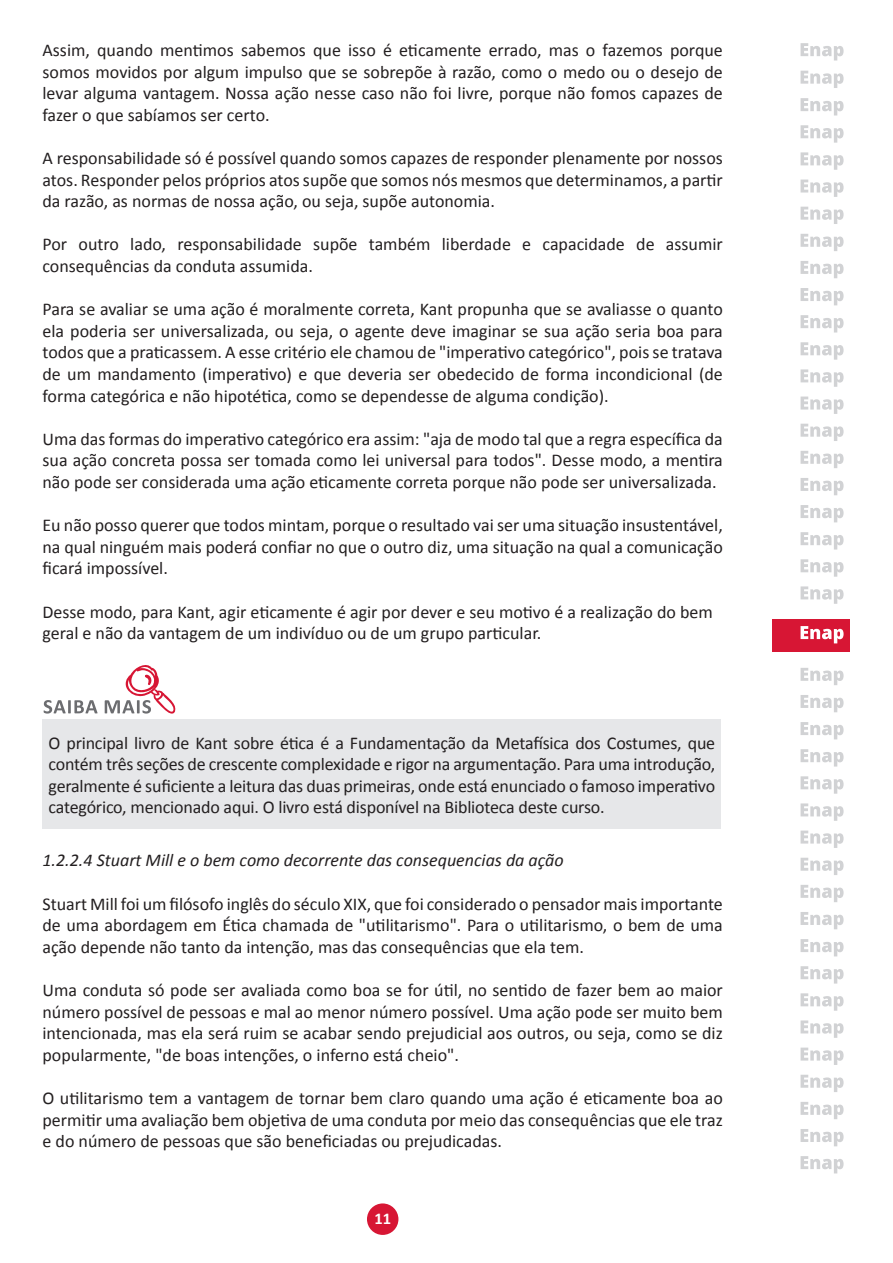
<style>
.page{position:relative;width:893px;height:1263px;background:#fff}
.page>*{position:absolute;margin:0;border:0;box-sizing:border-box;transform-origin:0 0}
.t1{font:18px/21.6px "Calibri";color:#231f20;text-align:justify}
.t2{font:italic 18px "Calibri";color:#231f20}
.t3{font:700 16.5px "Calibri";color:#fff}
</style>
<div class="page">
<div style="left:367px;top:1203px;width:31px;height:32px;background:#d71634;border-radius:50%"></div>
<div style="left:772px;top:619px;width:77px;height:32px;background:#d71634"></div>
<svg style="left:801px;top:626px;width:43px;height:17px"></svg>
<svg style="left:801px;top:98px;width:43px;height:17px"></svg>
<svg style="left:801px;top:125px;width:43px;height:18px"></svg>
<svg style="left:801px;top:152px;width:43px;height:18px"></svg>
<svg style="left:801px;top:180px;width:43px;height:17px"></svg>
<svg style="left:801px;top:207px;width:43px;height:17px"></svg>
<svg style="left:801px;top:234px;width:43px;height:17px"></svg>
<svg style="left:801px;top:261px;width:43px;height:17px"></svg>
<svg style="left:801px;top:288px;width:43px;height:17px"></svg>
<svg style="left:801px;top:315px;width:43px;height:17px"></svg>
<svg style="left:801px;top:342px;width:43px;height:18px"></svg>
<svg style="left:801px;top:369px;width:43px;height:18px"></svg>
<svg style="left:801px;top:397px;width:43px;height:17px"></svg>
<svg style="left:801px;top:424px;width:43px;height:17px"></svg>
<svg style="left:801px;top:451px;width:43px;height:17px"></svg>
<svg style="left:801px;top:478px;width:43px;height:17px"></svg>
<svg style="left:801px;top:505px;width:43px;height:17px"></svg>
<svg style="left:801px;top:532px;width:43px;height:17px"></svg>
<svg style="left:801px;top:559px;width:43px;height:18px"></svg>
<svg style="left:801px;top:586px;width:43px;height:18px"></svg>
<svg style="left:801px;top:668px;width:43px;height:17px"></svg>
<svg style="left:801px;top:695px;width:43px;height:17px"></svg>
<svg style="left:801px;top:722px;width:43px;height:17px"></svg>
<svg style="left:801px;top:749px;width:43px;height:17px"></svg>
<svg style="left:801px;top:776px;width:43px;height:18px"></svg>
<svg style="left:801px;top:803px;width:43px;height:18px"></svg>
<svg style="left:801px;top:830px;width:43px;height:18px"></svg>
<svg style="left:801px;top:858px;width:43px;height:17px"></svg>
<svg style="left:801px;top:885px;width:43px;height:17px"></svg>
<svg style="left:801px;top:912px;width:43px;height:17px"></svg>
<svg style="left:801px;top:939px;width:43px;height:17px"></svg>
<svg style="left:801px;top:966px;width:43px;height:17px"></svg>
<svg style="left:801px;top:993px;width:43px;height:18px"></svg>
<svg style="left:801px;top:1020px;width:43px;height:18px"></svg>
<svg style="left:801px;top:1047px;width:43px;height:18px"></svg>
<svg style="left:801px;top:1075px;width:43px;height:17px"></svg>
<svg style="left:801px;top:1102px;width:43px;height:17px"></svg>
<svg style="left:801px;top:1129px;width:43px;height:17px"></svg>
<svg style="left:801px;top:1156px;width:43px;height:17px"></svg>
<svg style="left:801px;top:71px;width:43px;height:17px"></svg>
<svg style="left:801px;top:43px;width:43px;height:18px"></svg>
<svg style="left:44px;top:700px;width:54px;height:13px"></svg>
<svg style="left:105px;top:665px;width:71px;height:49px"></svg>
<div style="left:43px;top:719px;width:678px;height:110px;background:#e6e7e9"></div>
<p class="t1" style="left:43px;top:38px;width:682px">Assim, quando mentimos sabemos que isso é eticamente errado, mas o fazemos porque somos movidos por algum impulso que se sobrepõe à razão, como o medo ou o desejo de levar alguma vantagem. Nossa ação nesse caso não foi livre, porque não fomos capazes de fazer o que sabíamos ser certo.</p>
<p class="t1" style="left:43px;top:146px;width:682px">A responsabilidade só é possível quando somos capazes de responder plenamente por nossos atos. Responder pelos próprios atos supõe que somos nós mesmos que determinamos, a partir da razão, as normas de nossa ação, ou seja, supõe autonomia.</p>
<p class="t1" style="left:43px;top:233px;width:682px">Por outro lado, responsabilidade supõe também liberdade e capacidade de assumir consequências da conduta assumida.</p>
<p class="t1" style="left:43px;top:298px;width:682px">Para se avaliar se uma ação é moralmente correta, Kant propunha que se avaliasse o quanto ela poderia ser universalizada, ou seja, o agente deve imaginar se sua ação seria boa para todos que a praticassem. A esse critério ele chamou de "imperativo categórico", pois se tratava de um mandamento (imperativo) e que deveria ser obedecido de forma incondicional (de forma categórica e não hipotética, como se dependesse de alguma condição).</p>
<p class="t1" style="left:43px;top:427px;width:682px">Uma das formas do imperativo categórico era assim: "aja de modo tal que a regra específica da sua ação concreta possa ser tomada como lei universal para todos". Desse modo, a mentira não pode ser considerada uma ação eticamente correta porque não pode ser universalizada.</p>
<p class="t1" style="left:43px;top:514px;width:682px">Eu não posso querer que todos mintam, porque o resultado vai ser uma situação insustentável, na qual ninguém mais poderá confiar no que o outro diz, uma situação na qual a comunicação ficará impossível.</p>
<p class="t1" style="left:43px;top:600px;width:672px">Desse modo, para Kant, agir eticamente é agir por dever e seu motivo é a realização do bem geral e não da vantagem de um indivíduo ou de um grupo particular.</p>
<p class="t1" style="left:49px;top:731px;width:668px">O principal livro de Kant sobre ética é a Fundamentação da Metafísica dos Costumes, que contém três seções de crescente complexidade e rigor na argumentação. Para uma introdução, geralmente é suficiente a leitura das duas primeiras, onde está enunciado o famoso imperativo categórico, mencionado aqui. O livro está disponível na Biblioteca deste curso.</p>
<p class="t2" style="left:43px;top:849px;width:523px">1.2.2.4 Stuart Mill e o bem como decorrente das consequencias da ação</p>
<p class="t1" style="left:43px;top:892px;width:682px">Stuart Mill foi um filósofo inglês do século XIX, que foi considerado o pensador mais importante de uma abordagem em Ética chamada de "utilitarismo". Para o utilitarismo, o bem de uma ação depende não tanto da intenção, mas das consequências que ela tem.</p>
<p class="t1" style="left:43px;top:978px;width:682px">Uma conduta só pode ser avaliada como boa se for útil, no sentido de fazer bem ao maior número possível de pessoas e mal ao menor número possível. Uma ação pode ser muito bem intencionada, mas ela será ruim se acabar sendo prejudicial aos outros, ou seja, como se diz popularmente, "de boas intenções, o inferno está cheio".</p>
<p class="t1" style="left:43px;top:1086px;width:682px">O utilitarismo tem a vantagem de tornar bem claro quando uma ação é eticamente boa ao permitir uma avaliação bem objetiva de uma conduta por meio das consequências que ele traz e do número de pessoas que são beneficiadas ou prejudicadas.</p>
<p class="t3" style="left:374px;top:1208px;width:18px">11</p>
</div>
